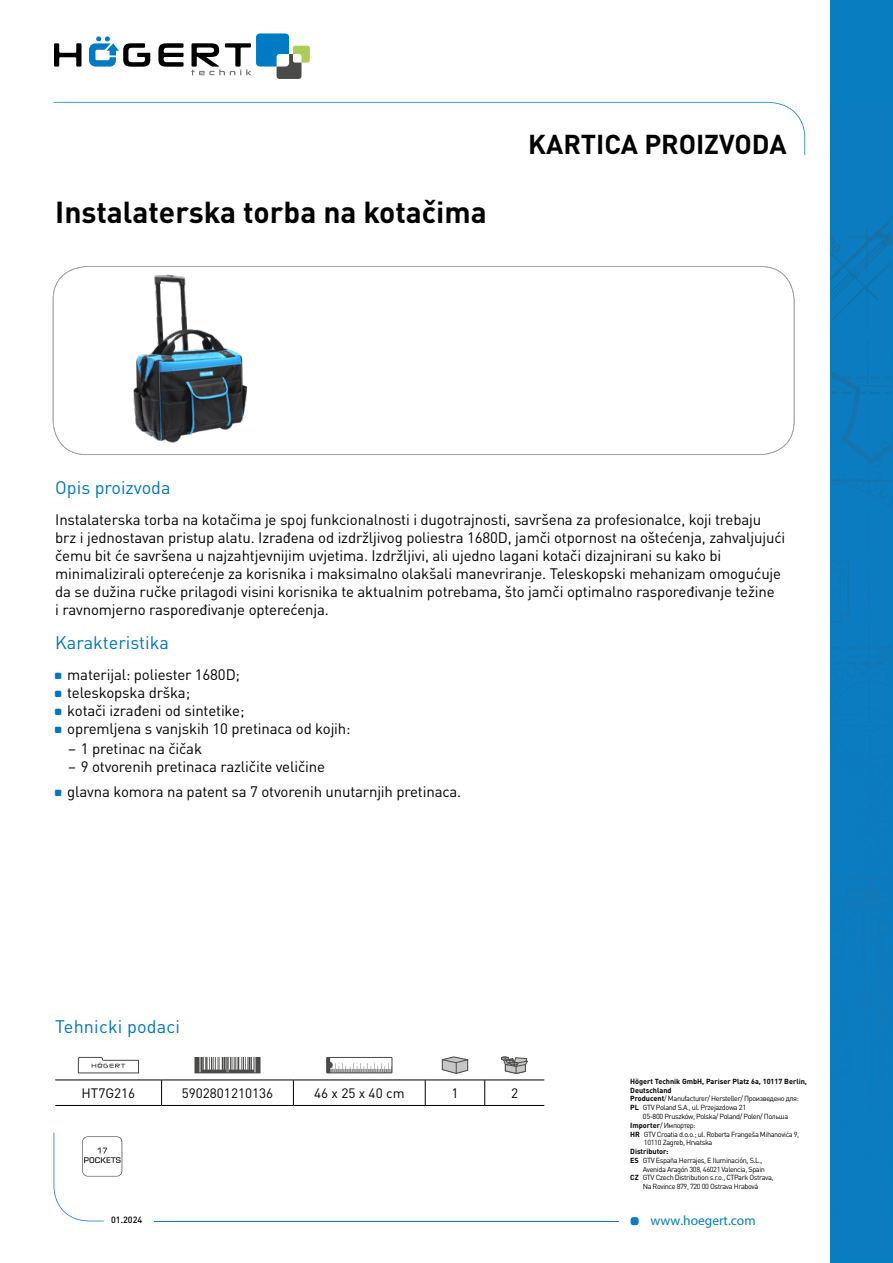
<style>
.page{position:relative;width:893px;height:1263px;background:#fff}
.page>*{position:absolute;margin:0;border:0;box-sizing:border-box;transform-origin:0 0}
.t1{font:700 30px "DIN Pro";color:#000}
.t2{font:700 27px "DIN Pro";color:#000}
.t3{font:18px "DIN Pro";color:#0074bc}
.t4{font:15px/18px "DIN Pro";letter-spacing:-.01em;color:#000}
.t5{font:13.5px "DIN Pro";color:#000}
.t6{font:13.5px "Myriad Pro";color:#087dbf}
.t7{font:500 9px "DIN Pro";color:#000}
.t8{font:7.35px "DIN Pro";letter-spacing:-.05em;color:#000}
.t9{font:700 7.35px "DIN Pro";color:#000}
.s1{font-weight:700}
</style>
<div class="page">
<div style="left:631px;top:1217px;width:8px;height:8px;background:#087dbf;border-radius:3px"></div>
<svg style="left:54px;top:102px;width:751px;height:53px"></svg>
<hr style="left:154px;top:1220px;width:465px;height:1px;background:#087dbf">
<div style="left:830px;top:0;width:63px;height:1263px;background:#087dbf"></div>
<img style="left:831px;top:273px;width:50px;height:56px">
<img style="left:867px;top:222px;width:24px;height:43px">
<img style="left:831px;top:222px;width:56px;height:42px">
<svg style="left:831px;top:341px;width:60px;height:565px"></svg>
<img style="left:863px;top:906px;width:28px;height:76px">
<img style="left:831px;top:877px;width:60px;height:2px">
<img style="left:848px;top:647px;width:43px;height:3px">
<svg style="left:53px;top:266px;width:741px;height:189px"></svg>
<svg style="left:54px;top:43px;width:27px;height:24px"></svg>
<svg style="left:158px;top:43px;width:26px;height:24px"></svg>
<svg style="left:89px;top:36px;width:61px;height:31px"></svg>
<svg style="left:191px;top:33px;width:119px;height:46px"></svg>
<hr style="left:55px;top:1080px;width:107px;height:1px;background:#000">
<hr style="left:162px;top:1080px;width:131px;height:1px;background:#000">
<svg style="left:161px;top:1080px;width:1px;height:25px"></svg>
<hr style="left:293px;top:1080px;width:132px;height:1px;background:#000">
<svg style="left:293px;top:1080px;width:1px;height:25px"></svg>
<hr style="left:425px;top:1080px;width:60px;height:1px;background:#000">
<svg style="left:425px;top:1080px;width:1px;height:25px"></svg>
<hr style="left:485px;top:1080px;width:59px;height:1px;background:#000">
<svg style="left:484px;top:1080px;width:1px;height:25px"></svg>
<hr style="left:55px;top:1105px;width:107px;height:1px;background:#000">
<hr style="left:162px;top:1105px;width:131px;height:1px;background:#000">
<hr style="left:293px;top:1105px;width:132px;height:1px;background:#000">
<hr style="left:425px;top:1105px;width:60px;height:1px;background:#000">
<hr style="left:485px;top:1105px;width:59px;height:1px;background:#000">
<svg style="left:78px;top:1057px;width:61px;height:16px"></svg>
<svg style="left:194px;top:1057px;width:66px;height:16px"></svg>
<svg style="left:328px;top:1059px;width:62px;height:12px"></svg>
<div style="left:326px;top:1057px;width:66px;height:16px;border:1px solid #4a4a49"></div>
<svg style="left:442px;top:1056px;width:26px;height:18px"></svg>
<svg style="left:501px;top:1056px;width:27px;height:18px"></svg>
<svg style="left:54px;top:1132px;width:68px;height:89px"></svg>
<img style="left:124px;top:267px;width:132px;height:183px">
<h1 class="t1" style="left:55px;top:187px;width:433px">Instalaterska torba na kotačima</h1>
<h2 class="t2" style="left:528px;top:122px;width:260px">KARTICA PROIZVODA</h2>
<p class="t3" style="left:55px;top:475px;width:117px">Opis proizvoda</p>
<p class="t4" style="left:55px;top:510px;width:732px">Instalaterska torba na kotačima je spoj funkcionalnosti i dugotrajnosti, savršena za profesionalce, koji trebaju brz i jednostavan pristup alatu. Izrađena od izdržljivog poliestra 1680D, jamči otpornost na oštećenja, zahvaljujući čemu bit će savršena u najzahtjevnijim uvjetima. Izdržljivi, ali ujedno lagani kotači dizajnirani su kako bi minimalizirali opterećenje za korisnika i maksimalno olakšali manevriranje. Teleskopski mehanizam omogućuje da se dužina ručke prilagodi visini korisnika te aktualnim potrebama, što jamči optimalno raspoređivanje težine<br>i ravnomjerno raspoređivanje opterećenja.</p>
<p class="t3" style="left:55px;top:631px;width:115px">Karakteristika</p>
<p class="t4" style="left:67px;top:665px;width:285px">materijal: poliester 1680D;<br>teleskopska drška;<br>kotači izrađeni od sintetike;<br>opremljena s vanjskih 10 pretinaca od kojih:</p>
<p class="t4" style="left:68px;top:739px;width:136px">– 1 pretinac na čičak</p>
<p class="t4" style="left:67px;top:754px;width:395px;line-height:24.3px">– 9 otvorenih pretinaca različite veličine<br>glavna komora na patent sa 7 otvorenih unutarnjih pretinaca.</p>
<p class="t3" style="left:55px;top:1015px;width:126px">Tehnicki podaci</p>
<p class="t5" style="left:82px;top:1084px;width:55px">HT7G216</p>
<p class="t5" style="left:182px;top:1084px;width:93px">5902801210136</p>
<p class="t5" style="left:314px;top:1084px;width:92px">46 x 25 x 40 cm</p>
<p class="t5" style="left:451px;top:1084px;width:9px">1</p>
<p class="t5" style="left:511px;top:1084px;width:9px">2</p>
<p class="t7" style="left:111px;top:1213px;width:33px">01.2024</p>
<p class="t9" style="left:630px;top:1075px;width:178px">Högert Technik GmbH, Pariser Platz 6a, 10117 Berlin,</p>
<p class="t9" style="left:630px;top:1084px;width:43px">Deutschland</p>
<p class="t8" style="left:630px;top:1094px;width:170px"><span class="s1">Producent</span>/ Manufacturer/ Hersteller/ Произведено для:</p>
<p class="t8" style="left:630px;top:1102px;width:117px"><span class="s1">PL</span> GTV Poland S.A., ul. Przejazdowa 21</p>
<p class="t8" style="left:643px;top:1111px;width:147px">05-800 Pruszków, Polska/ Poland/ Polen/ Польша</p>
<p class="t8" style="left:630px;top:1120px;width:67px"><span class="s1">Importer</span>/ Импортер:</p>
<p class="t8" style="left:630px;top:1129px;width:171px"><span class="s1">HR</span> GTV Croatia d.o.o.; ul. Roberta Frangeša Mihanovića 9,</p>
<p class="t8" style="left:644px;top:1138px;width:70px">10110 Zagreb, Hrvatska</p>
<p class="t9" style="left:630px;top:1145px;width:40px">Distributor:</p>
<p class="t8" style="left:630px;top:1155px;width:134px"><span class="s1">ES</span> GTV España Herrajes, E Iluminación, S.L.,</p>
<p class="t8" style="left:643px;top:1164px;width:124px">Avenida Aragón 308, 46021 Valencia, Spain</p>
<p class="t8" style="left:630px;top:1173px;width:145px"><span class="s1">CZ</span> GTV Czech Distribution s.r.o., CTPark Ostrava,</p>
<p class="t8" style="left:643px;top:1181px;width:117px">Na Rovince 879, 720 00 Ostrava Hrabová</p>
<p class="t6" style="left:651px;top:1212px;width:107px">www.hoegert.com</p>
</div>
